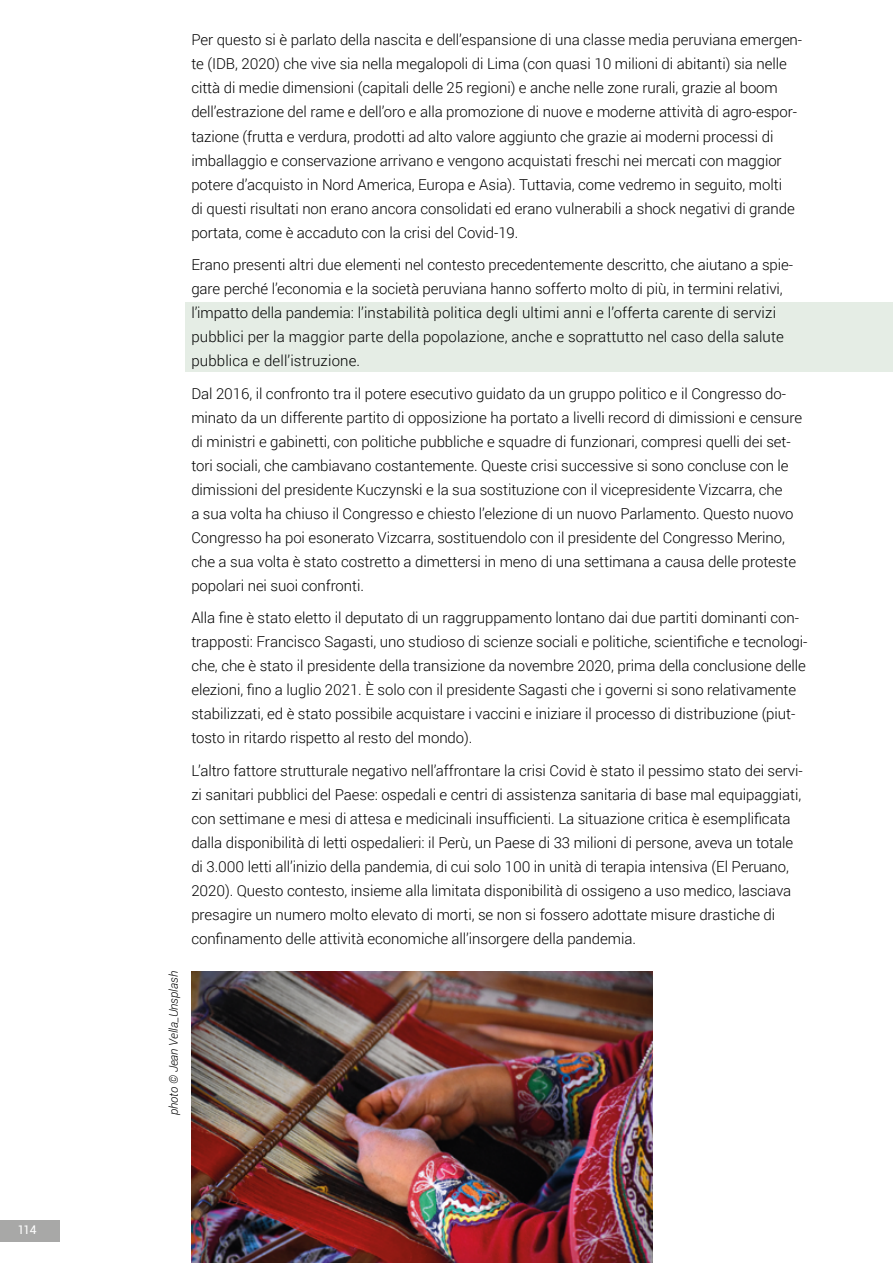
<style>
.page{position:relative;width:893px;height:1263px;background:#fff}
.page>*{position:absolute;margin:0;border:0;box-sizing:border-box;transform-origin:0 0}
.t1{font:300 15px/24px "Roboto";letter-spacing:-.005em;color:#000}
.t2{font:italic 300 12px "Roboto";letter-spacing:-.005em;color:#000}
.t3{font:12px "Roboto";color:#fff}
</style>
<div class="page">
<div style="left:0;top:1220px;width:60px;height:22px;background:#a8a8a7"></div>
<div style="left:186px;top:302px;width:707px;height:69px;background:#e5ede5"></div>
<img style="left:191px;top:972px;width:462px;height:291px">
<p class="t3" style="left:18px;top:1221px;width:20px">114</p>
<p class="t2" style="left:165px;top:1115px;width:146px;rotate:-90deg">photo © Jean Vella_Unsplash</p>
<p class="t1" style="left:191px;top:28px;width:612px">Per questo si è parlato della nascita e dell’espansione di una classe media peruviana emergen&shy;te (IDB, 2020) che vive sia nella megalopoli di Lima (con quasi 10 milioni di abitanti) sia nelle città di medie dimensioni (capitali delle 25 regioni) e anche nelle zone rurali, grazie al boom dell’estrazione del rame e dell’oro e alla promozione di nuove e moderne attività di agro-espor&shy;tazione (frutta e verdura, prodotti ad alto valore aggiunto che grazie ai moderni processi di imballaggio e conservazione arrivano e vengono acquistati freschi nei mercati con maggior potere d’acquisto in Nord America, Europa e Asia). Tuttavia, come vedremo in seguito, molti<br>di questi risultati non erano ancora consolidati ed erano vulnerabili a shock negativi di grande portata, come è accaduto con la crisi del Covid-19.</p>
<p class="t1" style="left:191px;top:252px;width:603px">Erano presenti altri due elementi nel contesto precedentemente descritto, che aiutano a spie&shy;gare perché l’economia e la società peruviana hanno sofferto molto di più, in termini relativi, l’impatto della pandemia: l’instabilità politica degli ultimi anni e l’offerta carente di servizi pubblici per la maggior parte della popolazione, anche e soprattutto nel caso della salute pubblica e dell’istruzione.</p>
<p class="t1" style="left:191px;top:381px;width:612px">Dal 2016, il confronto tra il potere esecutivo guidato da un gruppo politico e il Congresso do&shy;minato da un differente partito di opposizione ha portato a livelli record di dimissioni e censure di ministri e gabinetti, con politiche pubbliche e squadre di funzionari, compresi quelli dei set&shy;tori sociali, che cambiavano costantemente. Queste crisi successive si sono concluse con le dimissioni del presidente Kuczynski e la sua sostituzione con il vicepresidente Vizcarra, che<br>a sua volta ha chiuso il Congresso e chiesto l’elezione di un nuovo Parlamento. Questo nuovo Congresso ha poi esonerato Vizcarra, sostituendolo con il presidente del Congresso Merino, che a sua volta è stato costretto a dimettersi in meno di una settimana a causa delle proteste popolari nei suoi confronti.</p>
<p class="t1" style="left:191px;top:605px;width:618px">Alla fine è stato eletto il deputato di un raggruppamento lontano dai due partiti dominanti con&shy;trapposti: Francisco Sagasti, uno studioso di scienze sociali e politiche, scientifiche e tecnologi&shy;che, che è stato il presidente della transizione da novembre 2020, prima della conclusione delle elezioni, fino a luglio 2021. È solo con il presidente Sagasti che i governi si sono relativamente stabilizzati, ed è stato possibile acquistare i vaccini e iniziare il processo di distribuzione (piut&shy;tosto in ritardo rispetto al resto del mondo).</p>
<p class="t1" style="left:191px;top:758px;width:613px">L’altro fattore strutturale negativo nell’affrontare la crisi Covid è stato il pessimo stato dei servi&shy;zi sanitari pubblici del Paese: ospedali e centri di assistenza sanitaria di base mal equipaggiati, con settimane e mesi di attesa e medicinali insufficienti. La situazione critica è esemplificata dalla disponibilità di letti ospedalieri: il Perù, un Paese di 33 milioni di persone, aveva un totale di 3.000 letti all’inizio della pandemia, di cui solo 100 in unità di terapia intensiva (El Peruano, 2020). Questo contesto, insieme alla limitata disponibilità di ossigeno a uso medico, lasciava presagire un numero molto elevato di morti, se non si fossero adottate misure drastiche di confinamento delle attività economiche all’insorgere della pandemia.</p>
</div>
